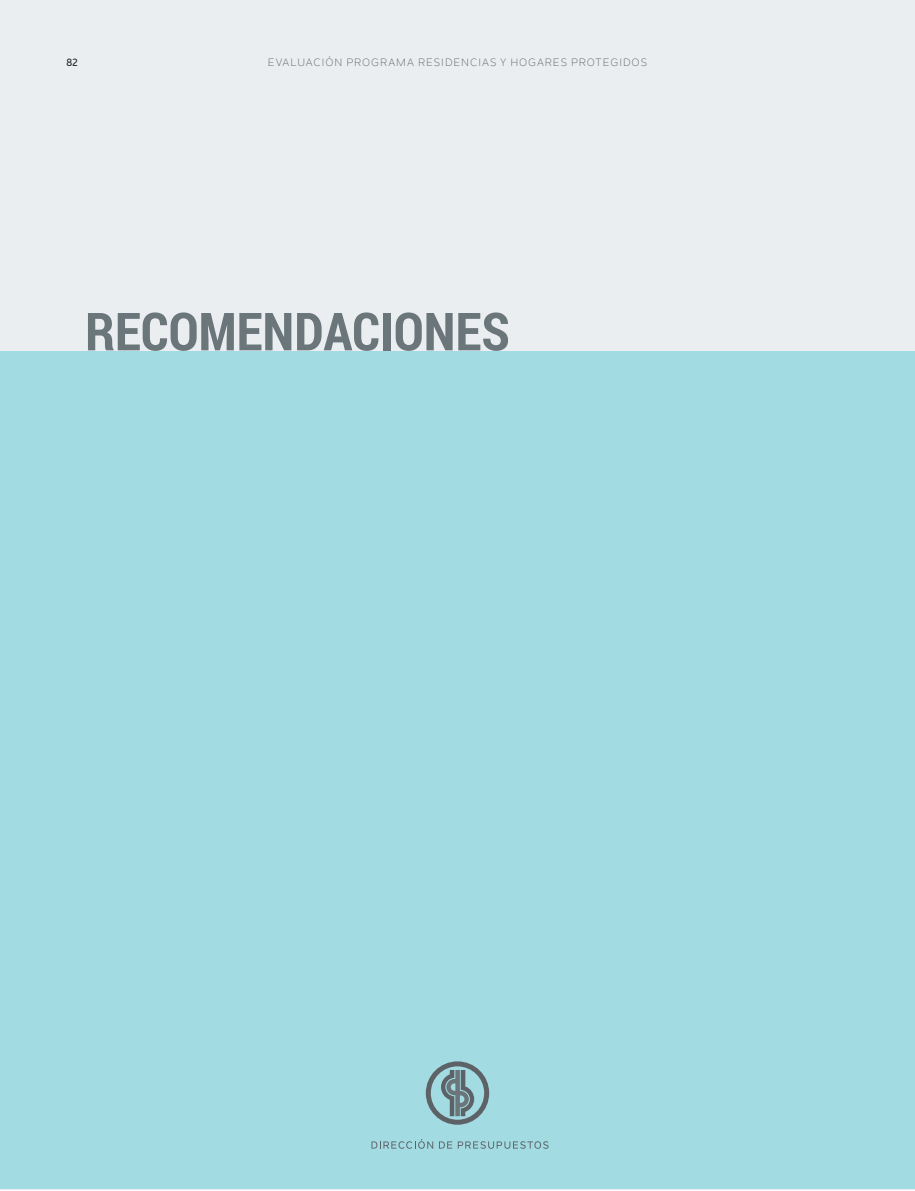
<style>
.page{position:relative;width:915px;height:1191px;background:#fff}
.page>*{position:absolute;margin:0;border:0;box-sizing:border-box;transform-origin:0 0}
.TITULO_CAP{font:700 52.5px "Roboto Condensed";color:#6a767a}
.t1{font:10.5px "Nolan Next";letter-spacing:.1em;color:#57585a}
.t2{font:500 10.5px "Nolan Next";color:#231f20}
</style>
<div class="page">
<div style="left:0;top:0;width:914px;height:1189px;background:#ebeef1"></div>
<div style="left:0;top:351px;width:914px;height:838px;background:#a3dbe2"></div>
<svg style="left:371px;top:1139px;width:62px;height:9px"></svg>
<svg style="left:439px;top:1141px;width:109px;height:7px"></svg>
<svg style="left:425px;top:1061px;width:64px;height:63px"></svg>
<p class="t2" style="left:66px;top:56px;width:13px">82</p>
<p class="t1" style="left:268px;top:56px;width:380px">EVALUACIÓN PROGRAMA RESIDENCIAS Y HOGARES PROTEGIDOS</p>
<p class="TITULO_CAP" style="left:85px;top:295px;width:426px">RECOMENDACIONES</p>
</div>
